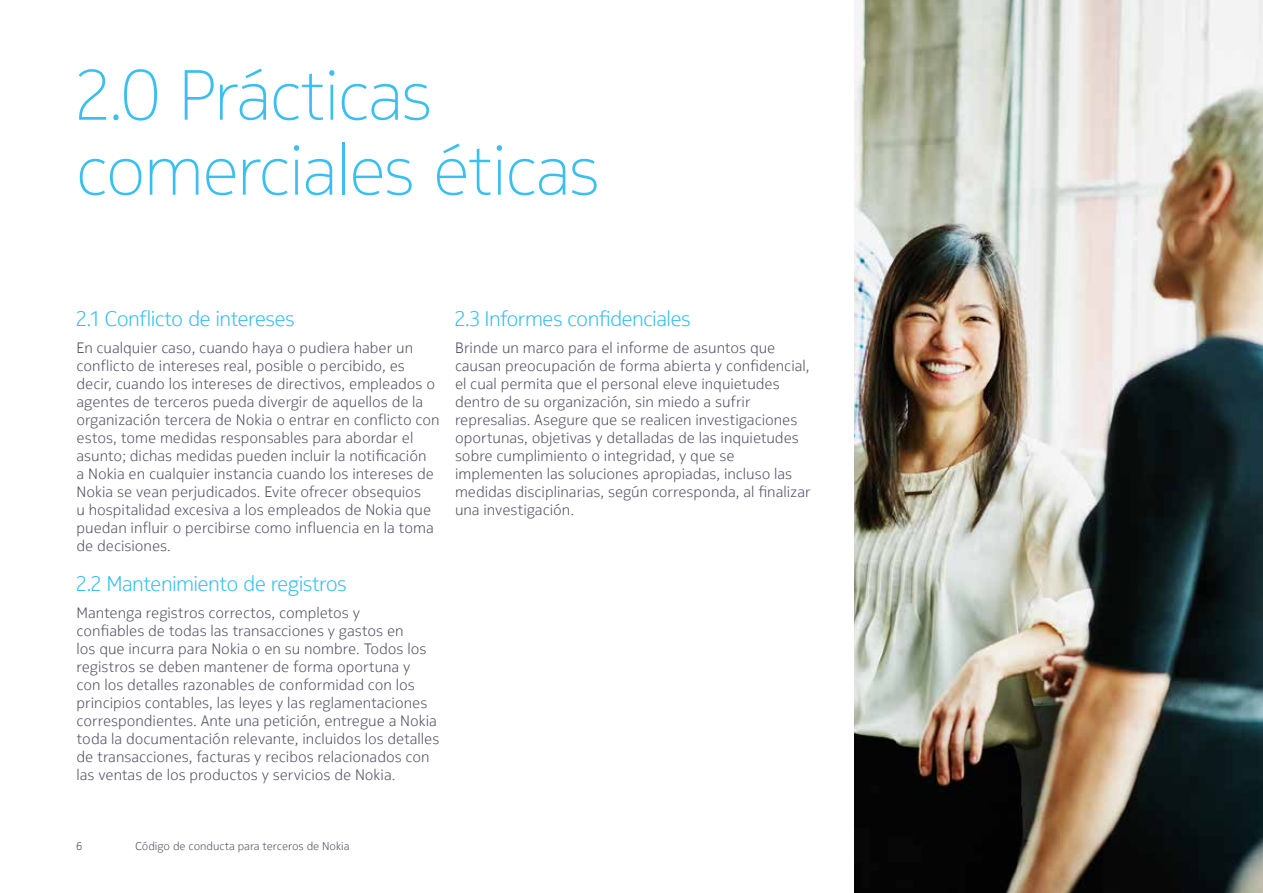
<style>
.page{position:relative;width:1263px;height:893px;background:#fff}
.page>*{position:absolute;margin:0;border:0;box-sizing:border-box;transform-origin:0 0}
.t1{font:200 70.5px/75px "Nokia Pure Headline";color:#3abff0}
.t2{font:300 21px "Nokia Pure Headline";color:#3abff0}
.t3{font:300 15px/18px "Nokia Pure Text";color:#545163}
.t4{font:300 11.25px "Nokia Pure Text";color:#545163}
</style>
<div class="page">
<img style="left:855px;top:0;width:408px;height:893px">
<h1 class="t1" style="left:77px;top:56px;width:524px">2.0 Prácticas comerciales éticas</h1>
<h2 class="t2" style="left:77px;top:306px;width:220px">2.1 Conflicto de intereses</h2>
<p class="t3" style="left:77px;top:339px;width:365px">En cualquier caso, cuando haya o pudiera haber un conflicto de intereses real, posible o percibido, es decir, cuando los intereses de directivos, empleados o agentes de terceros pueda divergir de aquellos de la organización tercera de Nokia o entrar en conflicto con estos, tome medidas responsables para abordar el asunto; dichas medidas pueden incluir la notificación<br>a Nokia en cualquier instancia cuando los intereses de Nokia se vean perjudicados. Evite ofrecer obsequios<br>u hospitalidad excesiva a los empleados de Nokia que puedan influir o percibirse como influencia en la toma de decisiones.</p>
<h2 class="t2" style="left:77px;top:570px;width:272px">2.2 Mantenimiento de registros</h2>
<p class="t3" style="left:77px;top:603px;width:364px">Mantenga registros correctos, completos y<br>confiables de todas las transacciones y gastos en<br>los que incurra para Nokia o en su nombre. Todos los registros se deben mantener de forma oportuna y<br>con los detalles razonables de conformidad con los principios contables, las leyes y las reglamentaciones correspondientes. Ante una petición, entregue a Nokia toda la documentación relevante, incluidos los detalles de transacciones, facturas y recibos relacionados con las ventas de los productos y servicios de Nokia.</p>
<h2 class="t2" style="left:455px;top:306px;width:237px">2.3 Informes confidenciales</h2>
<p class="t3" style="left:455px;top:339px;width:357px">Brinde un marco para el informe de asuntos que causan preocupación de forma abierta y confidencial, el cual permita que el personal eleve inquietudes dentro de su organización, sin miedo a sufrir represalias. Asegure que se realicen investigaciones oportunas, objetivas y detalladas de las inquietudes sobre cumplimiento o integridad, y que se implementen las soluciones apropiadas, incluso las medidas disciplinarias, según corresponda, al finalizar una investigación.</p>
<p class="t4" style="left:76px;top:839px;width:8px">6</p>
<p class="t4" style="left:135px;top:839px;width:216px">Código de conducta para terceros de Nokia</p>
</div>
